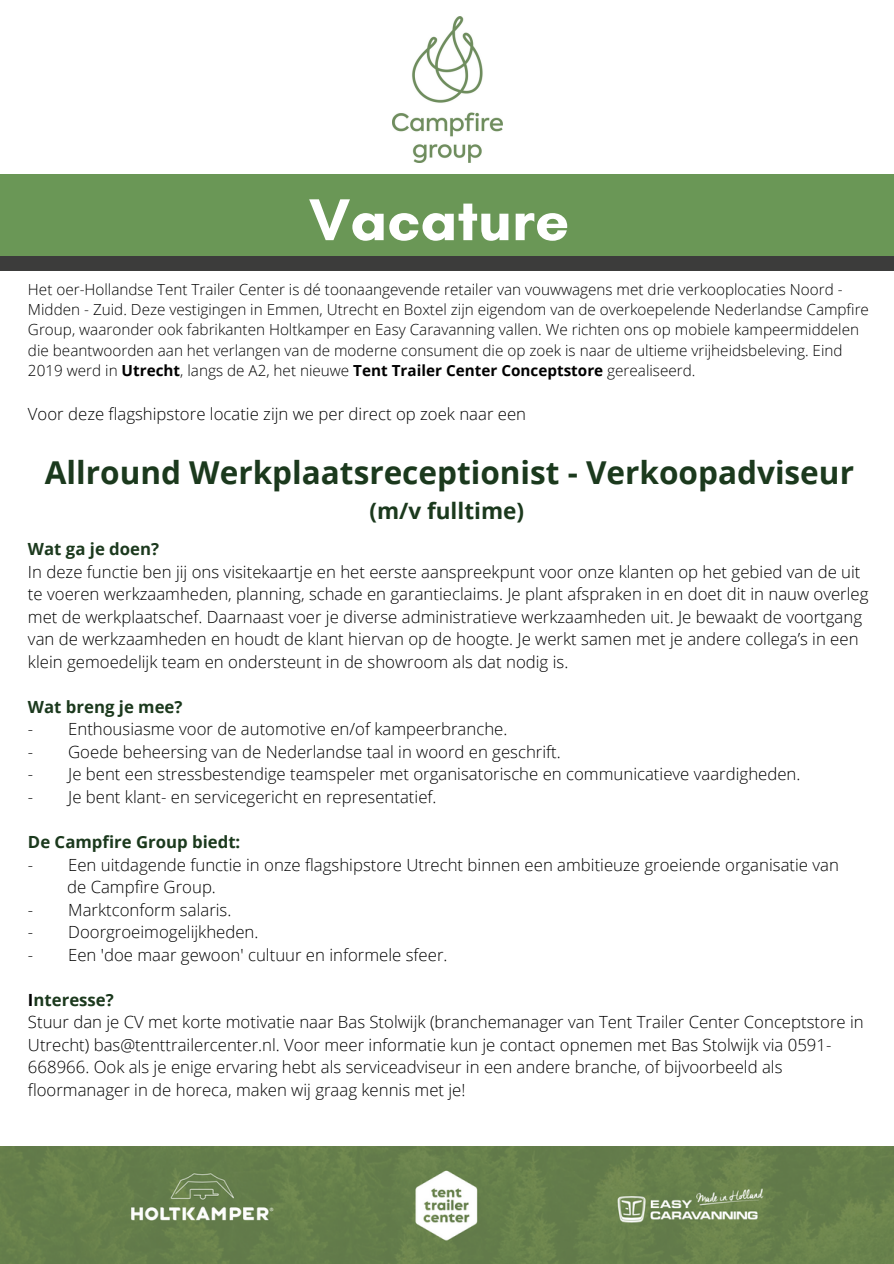
<style>
.page{position:relative;width:894px;height:1264px;background:#fff}
.page>*{position:absolute;margin:0;border:0;box-sizing:border-box;transform-origin:0 0}
.t1{font:700 60px "Glacial Indifference";color:#fff}
.t2{font:700 31.5px "Open Sans";color:#1b391d}
.t3{font:700 22.5px "Open Sans";color:#1b391d}
.t4{font:300 16.8px/22.5px "Open Sans";color:#000}
.t5{font:700 16.8px "Open Sans";color:#1b391d}
.t6{font:300 15.3px/20.2px "Open Sans";color:#000}
.s1{font-weight:700}
.s2{font-weight:700;color:#1b391d}
</style>
<div class="page">
<div style="left:0;top:198px;width:893px;height:73px;background:#3c3c3b"></div>
<div style="left:0;top:174px;width:893px;height:81px;background:#6a9756"></div>
<img style="left:0;top:1146px;width:893px;height:117px">
<img style="left:392px;top:17px;width:110px;height:145px">
<h1 class="t1" style="left:309px;top:183px;width:262px">Vacature</h1>
<p class="t6" style="left:28px;top:279px;width:842px">Het oer-Hollandse Tent Trailer Center is dé toonaangevende retailer van vouwwagens met drie verkooplocaties Noord - Midden - Zuid. Deze vestigingen in Emmen, Utrecht en Boxtel zijn eigendom van de overkoepelende Nederlandse Campfire Group, waaronder ook fabrikanten Holtkamper en Easy Caravanning vallen. We richten ons op mobiele kampeermiddelen die beantwoorden aan het verlangen van de moderne consument die op zoek is naar de ultieme vrijheidsbeleving. Eind 2019 werd in <span class="s1">Utrecht</span>, langs de A2, het nieuwe <span class="s1">Tent Trailer Center Conceptstore</span> gerealiseerd.</p>
<p class="t4" style="left:28px;top:402px;width:499px">Voor deze flagshipstore locatie zijn we per direct op zoek naar een</p>
<h2 class="t2" style="left:45px;top:450px;width:810px">Allround Werkplaatsreceptionist - Verkoopadviseur</h2>
<h3 class="t3" style="left:369px;top:494px;width:156px">(m/v fulltime)</h3>
<p class="t5" style="left:28px;top:537px;width:133px">Wat ga je doen?</p>
<p class="t4" style="left:28px;top:560px;width:841px">In deze functie ben jij ons visitekaartje en het eerste aanspreekpunt voor onze klanten op het gebied van de uit te voeren werkzaamheden, planning, schade en garantieclaims. Je plant afspraken in en doet dit in nauw overleg met de werkplaatschef. Daarnaast voer je diverse administratieve werkzaamheden uit. Je bewaakt de voortgang van de werkzaamheden en houdt de klant hiervan op de hoogte. Je werkt samen met je andere collega’s in een klein gemoedelijk team en ondersteunt in de showroom als dat nodig is.</p>
<p class="t5" style="left:28px;top:695px;width:156px">Wat breng je mee?</p>
<p class="t4" style="left:28px;top:717px;width:481px">- Enthousiasme voor de automotive en/of kampeerbranche.</p>
<p class="t4" style="left:28px;top:740px;width:534px">- Goede beheersing van de Nederlandse taal in woord en geschrift.</p>
<p class="t4" style="left:28px;top:762px;width:773px">- Je bent een stressbestendige teamspeler met organisatorische en communicatieve vaardigheden.</p>
<p class="t4" style="left:28px;top:785px;width:410px">- Je bent klant- en servicegericht en representatief.</p>
<p class="t5" style="left:28px;top:830px;width:214px">De Campfire Group biedt:</p>
<p class="t4" style="left:67px;top:852px;width:773px;text-indent:-39px">- Een uitdagende functie in onze flagshipstore Utrecht binnen een ambitieuze groeiende organisatie van de Campfire Group.</p>
<p class="t4" style="left:28px;top:897px;width:205px">- Marktconform salaris.</p>
<p class="t4" style="left:28px;top:920px;width:232px">- Doorgroeimogelijkheden.</p>
<p class="t4" style="left:28px;top:942px;width:421px">- Een 'doe maar gewoon' cultuur en informele sfeer.</p>
<p class="t4" style="left:28px;top:987px;width:837px"><span class="s1">I</span><span class="s2">nteresse?<br></span>Stuur dan je CV met korte motivatie naar Bas Stolwijk (branchemanager van Tent Trailer Center Conceptstore in Utrecht) bas@tenttrailercenter.nl. Voor meer informatie kun je contact opnemen met Bas Stolwijk via 0591- 668966. Ook als je enige ervaring hebt als serviceadviseur in een andere branche, of bijvoorbeeld als floormanager in de horeca, maken wij graag kennis met je!</p>
</div>
